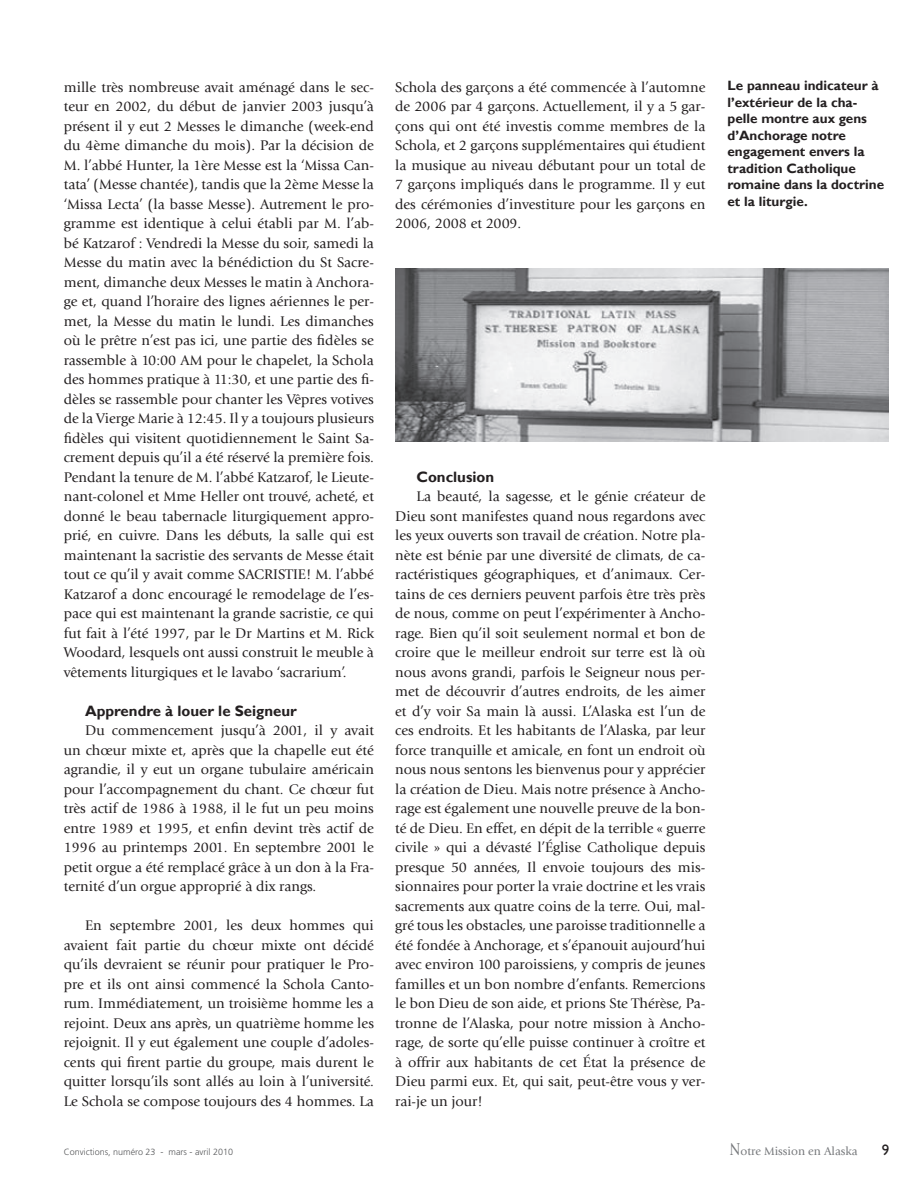
<style>
.page{position:relative;width:918px;height:1188px;background:#fff}
.page>*{position:absolute;margin:0;border:0;box-sizing:border-box;transform-origin:0 0}
.Subtitle{font:700 15px "Gill Sans";color:#231f20}
.t1{font:15px "Gill Sans";color:#231f20}
.Text{font:14.55px/19.5px "Giovanni Std";color:#231f20;text-align:justify}
.Description{font:700 13.5px/16.5px "Gill Sans";color:#231f20}
.t2{font:12px "Giovanni Std";color:#76787b}
.t3{font:300 9px "Frutiger LT Std";color:#57585a}
.s1{font-size:18px}
</style>
<div class="page">
<img style="left:395px;top:269px;width:494px;height:172px">
<p class="Text" style="left:64px;top:77px;width:312px">mille très nombreuse avait aménagé dans le sec&shy;teur en 2002, du début de janvier 2003 jusqu’à présent il y eut 2 Messes le dimanche (week-end du 4ème dimanche du mois). Par la décision de M. l’abbé Hunter, la 1ère Messe est la ‘Missa Can&shy;tata’ (Messe chantée), tandis que la 2ème Messe la ‘Missa Lecta’ (la basse Messe). Autrement le pro&shy;gramme est identique à celui établi par M. l’ab&shy;bé Katzarof : Vendredi la Messe du soir, samedi la Messe du matin avec la bénédiction du St Sacre&shy;ment, dimanche deux Messes le matin à Anchora&shy;ge et, quand l’horaire des lignes aériennes le per&shy;met, la Messe du matin le lundi. Les dimanches où le prêtre n’est pas ici, une partie des fidèles se rassemble à 10:00 AM pour le chapelet, la Schola des hommes pratique à 11:30, et une partie des fi&shy;dèles se rassemble pour chanter les Vêpres votives de la Vierge Marie à 12:45. Il y a toujours plusieurs fidèles qui visitent quotidiennement le Saint Sa&shy;crement depuis qu’il a été réservé la première fois.<br>Pendant la tenure de M. l’abbé Katzarof, le Lieute&shy;nant-colonel et Mme Heller ont trouvé, acheté, et donné le beau tabernacle liturgiquement appro&shy;prié, en cuivre. Dans les débuts, la salle qui est maintenant la sacristie des servants de Messe était tout ce qu’il y avait comme SACRISTIE! M. l’abbé Katzarof a donc encouragé le remodelage de l’es&shy;pace qui est maintenant la grande sacristie, ce qui fut fait à l’été 1997, par le Dr Martins et M. Rick Woodard, lesquels ont aussi construit le meuble à vêtements liturgiques et le lavabo ‘sacrarium’.</p>
<p class="Subtitle" style="left:85px;top:702px;width:213px">Apprendre à louer le Seigneur</p>
<p class="Text" style="left:64px;top:721px;width:312px;text-indent:21px">Du commencement jusqu’à 2001, il y avait un chœur mixte et, après que la chapelle eut été agrandie, il y eut un organe tubulaire américain pour l’accompagnement du chant. Ce chœur fut très actif de 1986 à 1988, il le fut un peu moins entre 1989 et 1995, et enfin devint très actif de 1996 au printemps 2001. En septembre 2001 le petit orgue a été remplacé grâce à un don à la Fra&shy;ternité d’un orgue approprié à dix rangs.</p>
<p class="Text" style="left:64px;top:916px;width:312px;text-indent:21px">En septembre 2001, les deux hommes qui avaient fait partie du chœur mixte ont décidé qu’ils devraient se réunir pour pratiquer le Pro&shy;pre et ils ont ainsi commencé la Schola Canto&shy;rum. Immédiatement, un troisième homme les a rejoint. Deux ans après, un quatrième homme les rejoignit. Il y eut également une couple d’adoles&shy;cents qui firent partie du groupe, mais durent le quitter lorsqu’ils sont allés au loin à l’université.<br>Le Schola se compose toujours des 4 hommes. La</p>
<p class="Text" style="left:395px;top:77px;width:312px">Schola des garçons a été commencée à l’automne de 2006 par 4 garçons. Actuellement, il y a 5 gar&shy;çons qui ont été investis comme membres de la Schola, et 2 garçons supplémentaires qui étudient la musique au niveau débutant pour un total de 7 garçons impliqués dans le programme. Il y eut des cérémonies d’investiture pour les garçons en 2006, 2008 et 2009.</p>
<p class="Subtitle" style="left:416px;top:468px;width:79px">Conclusion</p>
<p class="Text" style="left:395px;top:487px;width:312px;text-indent:21px">La beauté, la sagesse, et le génie créateur de Dieu sont manifestes quand nous regardons avec les yeux ouverts son travail de création. Notre pla&shy;nète est bénie par une diversité de climats, de ca&shy;ractéristiques géographiques, et d’animaux. Cer&shy;tains de ces derniers peuvent parfois être très près de nous, comme on peut l’expérimenter à Ancho&shy;rage. Bien qu’il soit seulement normal et bon de croire que le meilleur endroit sur terre est là où nous avons grandi, parfois le Seigneur nous per&shy;met de découvrir d’autres endroits, de les aimer et d’y voir Sa main là aussi. L’Alaska est l’un de ces endroits. Et les habitants de l’Alaska, par leur force tranquille et amicale, en font un endroit où nous nous sentons les bienvenus pour y apprécier la création de Dieu. Mais notre présence à Ancho&shy;rage est également une nouvelle preuve de la bon&shy;té de Dieu. En effet, en dépit de la terrible « guerre civile » qui a dévasté l’Église Catholique depuis presque 50 années, Il envoie toujours des mis&shy;sionnaires pour porter la vraie doctrine et les vrais sacrements aux quatre coins de la terre. Oui, mal&shy;gré tous les obstacles, une paroisse traditionnelle a été fondée à Anchorage, et s’épanouit aujourd’hui avec environ 100 paroissiens, y compris de jeunes familles et un bon nombre d’enfants. Remercions le bon Dieu de son aide, et prions Ste Thérèse, Pa&shy;tronne de l’Alaska, pour notre mission à Ancho&shy;rage, de sorte qu’elle puisse continuer à croître et à offrir aux habitants de cet État la présence de Dieu parmi eux. Et, qui sait, peut-être vous y ver&shy;rai-je un jour!</p>
<p class="Description" style="left:728px;top:78px;width:158px">Le panneau indicateur à l’extérieur de la cha&shy;pelle montre aux gens d’Anchorage notre engagement envers la tradition Catholique romaine dans la doctrine et la liturgie.</p>
<p class="t3" style="left:64px;top:1147px;width:171px">Convictions, numéro 23 - mars - avril 2010</p>
<p class="t2" style="left:730px;top:1144px;width:129px"><span class="s1">N</span>otre Mission en Alaska</p>
<p class="t1" style="left:882px;top:1141px;width:9px">9</p>
</div>
